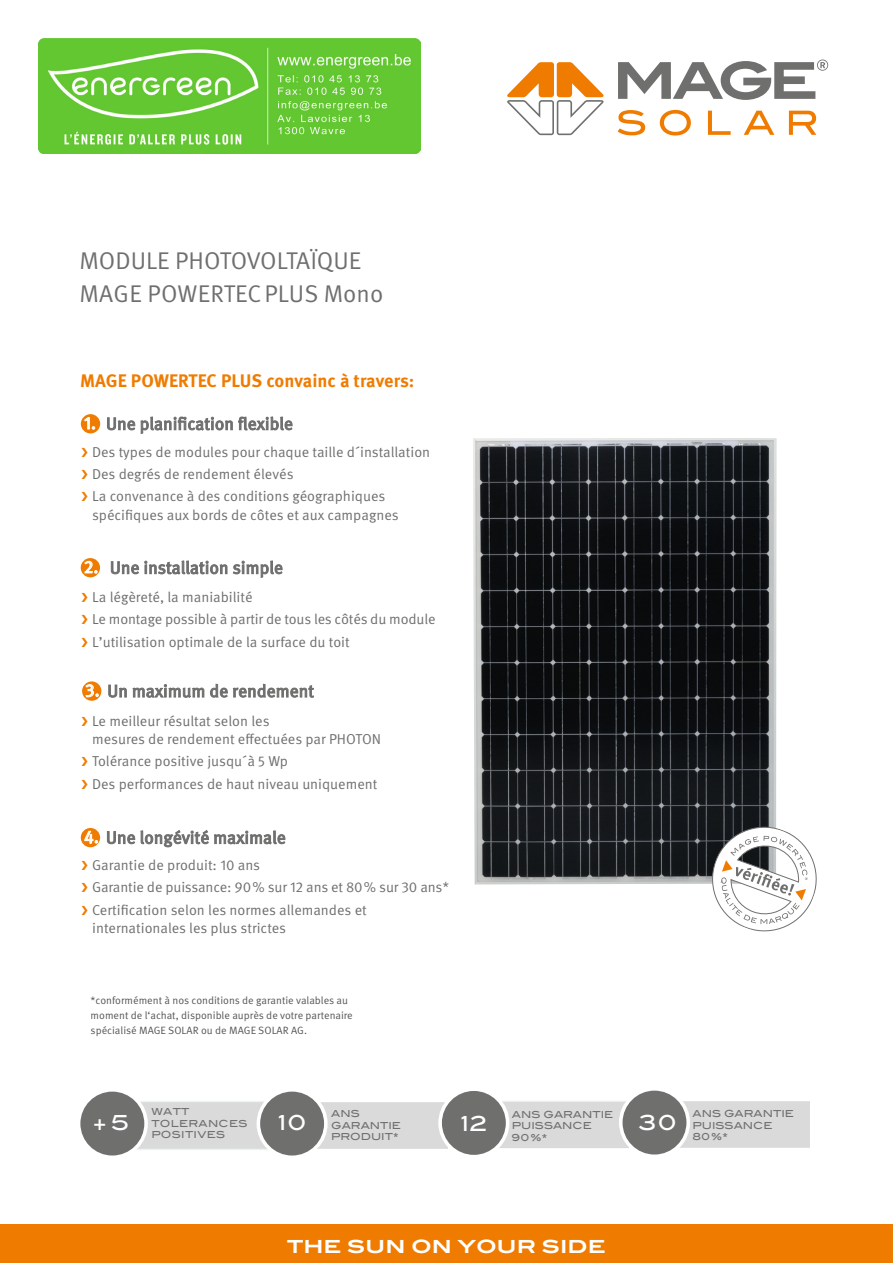
<style>
.page{position:relative;width:893px;height:1263px;background:#fff}
.page>*{position:absolute;margin:0;border:0;box-sizing:border-box;transform-origin:0 0}
.t1{font:24.15px/33.3px "Meta Pro";color:#6f6f6e}
.t2{font:500 20.85px "ITC Blair Com";color:#fff}
.t3{font:700 18.15px "Meta Pro";color:#ef7c00}
.t4{font:700 18.15px "ITC Blair Com";color:#fff}
.t5{font:17.4px "Meta Pro";color:#fff}
.t6{font:14.4px/22.5px "Meta Pro";color:#6f6f6e}
.t7{font:10.65px/15.1px "Meta Pro";color:#565656}
.t8{font:500 9.75px/11.6px "ITC Blair Com";color:#6f6f6e}
.t9{font:500 9.75px/11.6px "ITC Blair Com";letter-spacing:.03em;color:#6f6f6e}
</style>
<div class="page">
<svg style="left:618px;top:110px;width:27px;height:25px"></svg>
<svg style="left:660px;top:110px;width:31px;height:26px"></svg>
<svg style="left:708px;top:111px;width:23px;height:24px"></svg>
<svg style="left:744px;top:111px;width:30px;height:24px"></svg>
<svg style="left:789px;top:111px;width:27px;height:24px"></svg>
<svg style="left:507px;top:62px;width:97px;height:73px"></svg>
<svg style="left:618px;top:60px;width:210px;height:40px"></svg>
<div style="left:0;top:1224px;width:893px;height:39px;background:#ef7c00"></div>
<img style="left:473px;top:438px;width:303px;height:446px">
<div style="left:491px;top:1101px;width:139px;height:48px;background:#dadada"></div>
<div style="left:490px;top:1100px;width:141px;height:49px;border:1px solid #fff"></div>
<div style="left:130px;top:1101px;width:138px;height:48px;background:#dadada"></div>
<div style="left:129px;top:1101px;width:140px;height:49px;border:1px solid #eff1f3"></div>
<div style="left:309px;top:1101px;width:140px;height:48px;background:#dadada"></div>
<div style="left:309px;top:1101px;width:140px;height:49px;border:1px solid #fff"></div>
<div style="left:258px;top:1090px;width:68px;height:67px;background:#6f6f6e;border-radius:50%"></div>
<div style="left:257px;top:1088px;width:71px;height:71px;border:4px solid #fff;border-radius:50%"></div>
<div style="left:79px;top:1090px;width:67px;height:67px;background:#6f6f6e;border-radius:50%"></div>
<div style="left:77px;top:1088px;width:71px;height:71px;border:4px solid #fff;border-radius:50%"></div>
<div style="left:672px;top:1100px;width:139px;height:48px;background:#dadada"></div>
<div style="left:671px;top:1100px;width:140px;height:49px;border:1px solid #fff"></div>
<div style="left:621px;top:1089px;width:67px;height:67px;background:#6f6f6e;border-radius:50%"></div>
<div style="left:619px;top:1087px;width:71px;height:71px;border:4px solid #fff;border-radius:50%"></div>
<div style="left:440px;top:1089px;width:68px;height:68px;background:#6f6f6e;border-radius:50%"></div>
<div style="left:438px;top:1087px;width:71px;height:71px;border:4px solid #fff;border-radius:50%"></div>
<div style="left:81px;top:414px;width:19px;height:19px;background:#ef7c00;border-radius:50%"></div>
<svg style="left:84px;top:417px;width:11px;height:13px"></svg>
<svg style="left:107px;top:417px;width:28px;height:13px"></svg>
<svg style="left:141px;top:416px;width:151px;height:18px"></svg>
<svg style="left:81px;top:558px;width:19px;height:19px"></svg>
<svg style="left:83px;top:560px;width:15px;height:14px"></svg>
<svg style="left:111px;top:560px;width:116px;height:15px"></svg>
<svg style="left:233px;top:560px;width:49px;height:18px"></svg>
<svg style="left:82px;top:681px;width:19px;height:20px"></svg>
<svg style="left:85px;top:684px;width:14px;height:14px"></svg>
<svg style="left:108px;top:685px;width:19px;height:13px"></svg>
<svg style="left:133px;top:684px;width:71px;height:14px"></svg>
<svg style="left:210px;top:684px;width:104px;height:14px"></svg>
<svg style="left:81px;top:828px;width:19px;height:19px"></svg>
<svg style="left:84px;top:830px;width:14px;height:14px"></svg>
<svg style="left:107px;top:830px;width:178px;height:17px"></svg>
<svg style="left:705px;top:819px;width:112px;height:113px"></svg>
<img style="left:38px;top:38px;width:383px;height:115px">
<p class="t1" style="left:79px;top:244px;width:305px">MODULE PHOTOVOLTAÏQUE<br>MAGE POwErTEcPLUs Mono</p>
<p class="t3" style="left:80px;top:369px;width:336px">MAGE POWERTEC PLUS convainc à travers:</p>
<p class="t5" style="left:84px;top:412px;width:13px">1.</p>
<p class="t6" style="left:92px;top:441px;width:340px">Des types de modules pour chaque taille d´installation<br>Des degrés de rendement élevés<br>La convenance à des conditions géographiques</p>
<p class="t6" style="left:92px;top:504px;width:308px">spécifiques aux bords de côtes et aux campagnes</p>
<p class="t5" style="left:84px;top:556px;width:16px">2.</p>
<p class="t6" style="left:92px;top:586px;width:345px">La légèreté, la maniabilité<br>Le montage possible à partir de tous les côtés du module<br>L’utilisation optimale de la surface du toit</p>
<p class="t5" style="left:85px;top:679px;width:16px">3.</p>
<p class="t6" style="left:92px;top:712px;width:290px;line-height:18.1px">Le meilleur résultat selon les<br>mesures de rendement effectuées par PHOTON</p>
<p class="t6" style="left:92px;top:750px;width:287px">Tolérance positive jusqu´à 5 wp<br>Des performances de haut niveau uniquement</p>
<p class="t5" style="left:84px;top:826px;width:16px">4.</p>
<p class="t6" style="left:92px;top:854px;width:358px">Garantie de produit: 10 ans<br>Garantie de puissance: 90% sur 12 ans et 80% sur 30 ans* certification selon les normes allemandes et</p>
<p class="t6" style="left:92px;top:917px;width:196px">internationales les plus strictes</p>
<p class="t7" style="left:91px;top:993px;width:264px">*conformément à nos conditions de garantie valables au moment de l‘achat, disponible auprès de votre partenaire spécialisé MAGE sOLAr ou de MAGE sOLAr AG.</p>
<p class="t9" style="left:151px;top:1106px;width:98px">WATT<br>TOLERANCES<br>POSITIVES</p>
<p class="t8" style="left:331px;top:1108px;width:71px">ANS<br>GARANTIE<br>PRODUIT*</p>
<p class="t8" style="left:693px;top:1108px;width:103px">ANS GARANTIE<br>PUISSANCE<br>80%*</p>
<p class="t8" style="left:512px;top:1108px;width:103px">ANS GARANTIE<br>PUISSANCE<br>90%*</p>
<p class="t2" style="left:92px;top:1110px;width:39px">+5</p>
<p class="t2" style="left:278px;top:1110px;width:30px">10</p>
<p class="t2" style="left:461px;top:1111px;width:28px">12</p>
<p class="t2" style="left:639px;top:1110px;width:40px">30</p>
<p class="t4" style="left:287px;top:1235px;width:320px">THE SUN ON YOUR SIDE</p>
</div>
